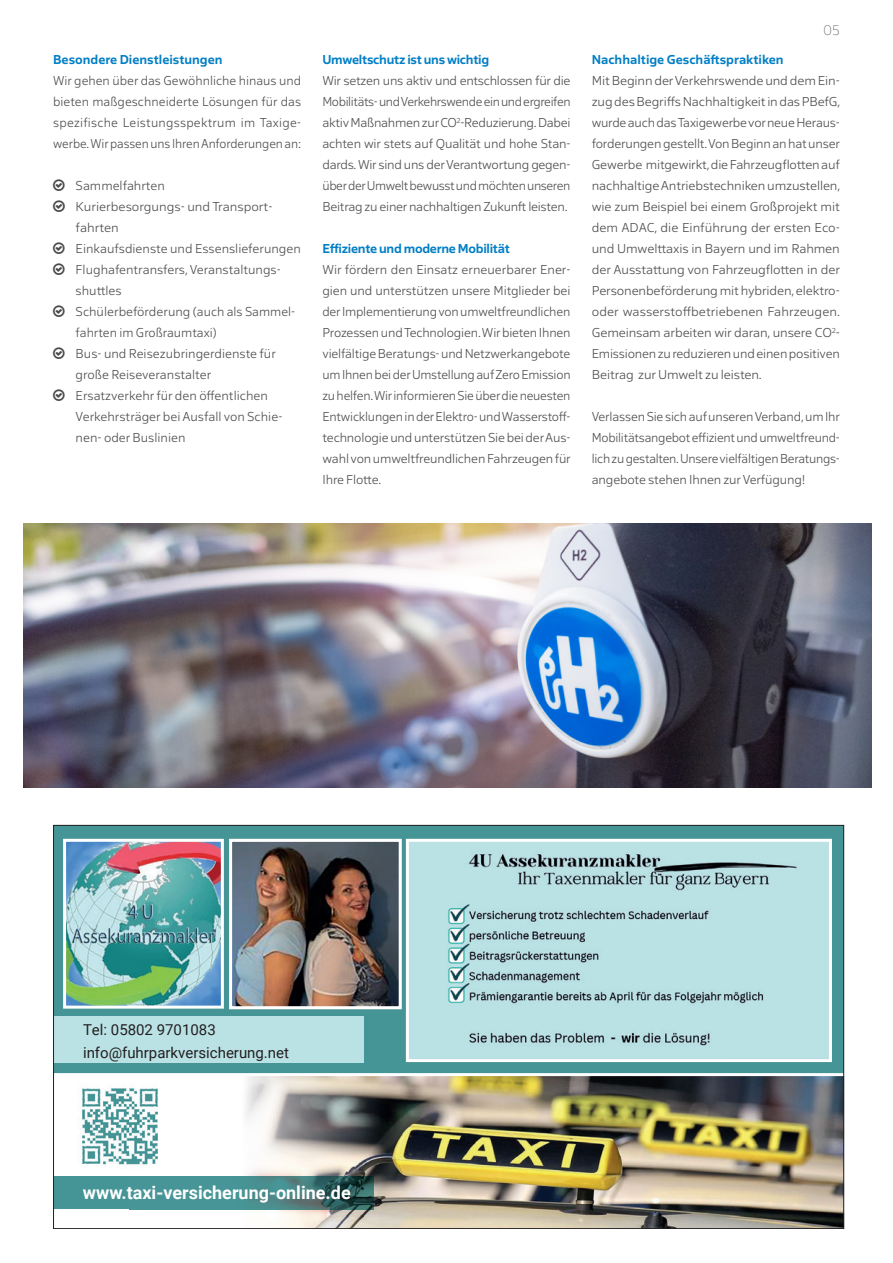
<style>
.page{position:relative;width:893px;height:1263px;background:#fff}
.page>*{position:absolute;margin:0;border:0;box-sizing:border-box;transform-origin:0 0}
.t1{font:700 18px "Roboto";color:#fff}
.t2{font:15px/22.5px "Roboto";color:#231f20}
.Copy{font:100 15px "Salis MVB";color:#494a4b}
.Copy-2{font:300 13.5px/21px "Salis MVB";letter-spacing:-.005em;color:#494a4b;text-align:justify}
.Copy-3{font:600 13.5px "Salis MVB";letter-spacing:-.01em;color:#007ec5}
</style>
<div class="page">
<img style="left:23px;top:523px;width:849px;height:264px">
<img style="left:130px;top:1076px;width:712px;height:151px">
<svg style="left:55px;top:827px;width:787px;height:247px"></svg>
<div style="left:53px;top:1176px;width:77px;height:33px;background:#469596"></div>
<img style="left:130px;top:1176px;width:243px;height:33px">
<div style="left:53px;top:1016px;width:311px;height:47px;background:#bae2e5"></div>
<img style="left:410px;top:843px;width:418px;height:215px">
<div style="left:406px;top:839px;width:426px;height:223px;border:3px solid #fff"></div>
<img style="left:67px;top:843px;width:153px;height:162px">
<div style="left:63px;top:839px;width:161px;height:170px;border:3px solid #fff"></div>
<img style="left:233px;top:843px;width:165px;height:162px">
<div style="left:229px;top:839px;width:173px;height:170px;border:3px solid #fff"></div>
<img style="left:82px;top:1083px;width:81px;height:85px">
<p class="Copy-3" style="left:53px;top:51px;width:171px">Besondere Dienstleistungen</p>
<p class="Copy-2" style="left:53px;top:70px;width:250px">Wir gehen über das Gewöhnliche hinaus und bieten maßgeschneiderte Lösungen für das spezifische Leistungsspektrum im Taxige&shy;werbe. Wir passen uns Ihren Anforderungen an:</p>
<p class="Copy-2" style="left:76px;top:175px;width:91px">Sammelfahrten</p>
<p class="Copy-2" style="left:76px;top:196px;width:198px">Kurierbesorgungs- und Transport&shy;fahrten</p>
<p class="Copy-2" style="left:76px;top:238px;width:227px">Einkaufsdienste und Essenslieferungen</p>
<p class="Copy-2" style="left:76px;top:259px;width:207px">Flughafentransfers, Veranstaltungs&shy;shuttles</p>
<p class="Copy-2" style="left:76px;top:301px;width:221px">Schülerbeförderung (auch als Sammel&shy;fahrten im Großraumtaxi)</p>
<p class="Copy-2" style="left:76px;top:343px;width:202px">Bus- und Reisezubringerdienste für große Reiseveranstalter</p>
<p class="Copy-2" style="left:76px;top:385px;width:208px;text-align:left">Ersatzverkehr für den öffentlichen<br>Verkehrsträger bei Ausfall von Schie&shy;nen- oder Buslinien</p>
<p class="Copy-3" style="left:322px;top:51px;width:168px">Umweltschutz ist uns wichtig</p>
<p class="Copy-2" style="left:322px;top:70px;width:250px">Wir setzen uns aktiv und entschlossen für die Mobilitäts- und Verkehrswende ein und ergreifen aktiv Maßnahmen zur CO<sup>2</sup>-Reduzierung. Dabei achten wir stets auf Qualität und hohe Stan&shy;dards. Wir sind uns der Verantwortung gegen&shy;über der Umwelt bewusst und möchten unseren Beitrag zu einer nachhaltigen Zukunft leisten.</p>
<p class="Copy-3" style="left:322px;top:240px;width:189px">Effiziente und moderne Mobilität</p>
<p class="Copy-2" style="left:322px;top:259px;width:250px">Wir fördern den Einsatz erneuerbarer Ener&shy;gien und unterstützen unsere Mitglieder bei der Implementierung von umweltfreundlichen Prozessen und Technologien. Wir bieten Ihnen vielfältige Beratungs- und Netzwerkangebote um Ihnen bei der Umstellung auf Zero Emission zu helfen. Wir informieren Sie über die neuesten Entwicklungen in der Elektro- und Wasserstoff&shy;technologie und unterstützen Sie bei der Aus&shy;wahl von umweltfreundlichen Fahrzeugen für Ihre Flotte.</p>
<p class="Copy" style="left:823px;top:20px;width:18px">05</p>
<p class="Copy-3" style="left:592px;top:51px;width:193px">Nachhaltige Geschäftspraktiken</p>
<p class="Copy-2" style="left:592px;top:70px;width:250px">Mit Beginn der Verkehrswende und dem Ein&shy;zug des Begriffs Nachhaltigkeit in das PBefG, wurde auch das Taxigewerbe vor neue Heraus&shy;forderungen gestellt. Von Beginn an hat unser Gewerbe mitgewirkt, die Fahrzeugflotten auf nachhaltige Antriebstechniken umzustellen, wie zum Beispiel bei einem Großprojekt mit dem ADAC, die Einführung der ersten Eco&shy;und Umwelttaxis in Bayern und im Rahmen der Ausstattung von Fahrzeugflotten in der Personenbeförderung mit hybriden, elektro&shy;oder wasserstoffbetriebenen Fahrzeugen.<br>Gemeinsam arbeiten wir daran, unsere CO<sup>2</sup>- Emissionen zu reduzieren und einen positiven Beitrag zur Umwelt zu leisten.</p>
<p class="Copy-2" style="left:592px;top:406px;width:250px">Verlassen Sie sich auf unseren Verband, um Ihr Mobilitätsangebot effizient und umweltfreund&shy;lich zu gestalten. Unsere vielfältigen Beratungs&shy;angebote stehen Ihnen zur Verfügung!</p>
<p class="t2" style="left:83px;top:1018px;width:208px">Tel: 05802 9701083 info@fuhrparkversicherung.net</p>
<p class="t1" style="left:83px;top:1180px;width:269px">www.taxi-versicherung-online.de</p>
</div>
